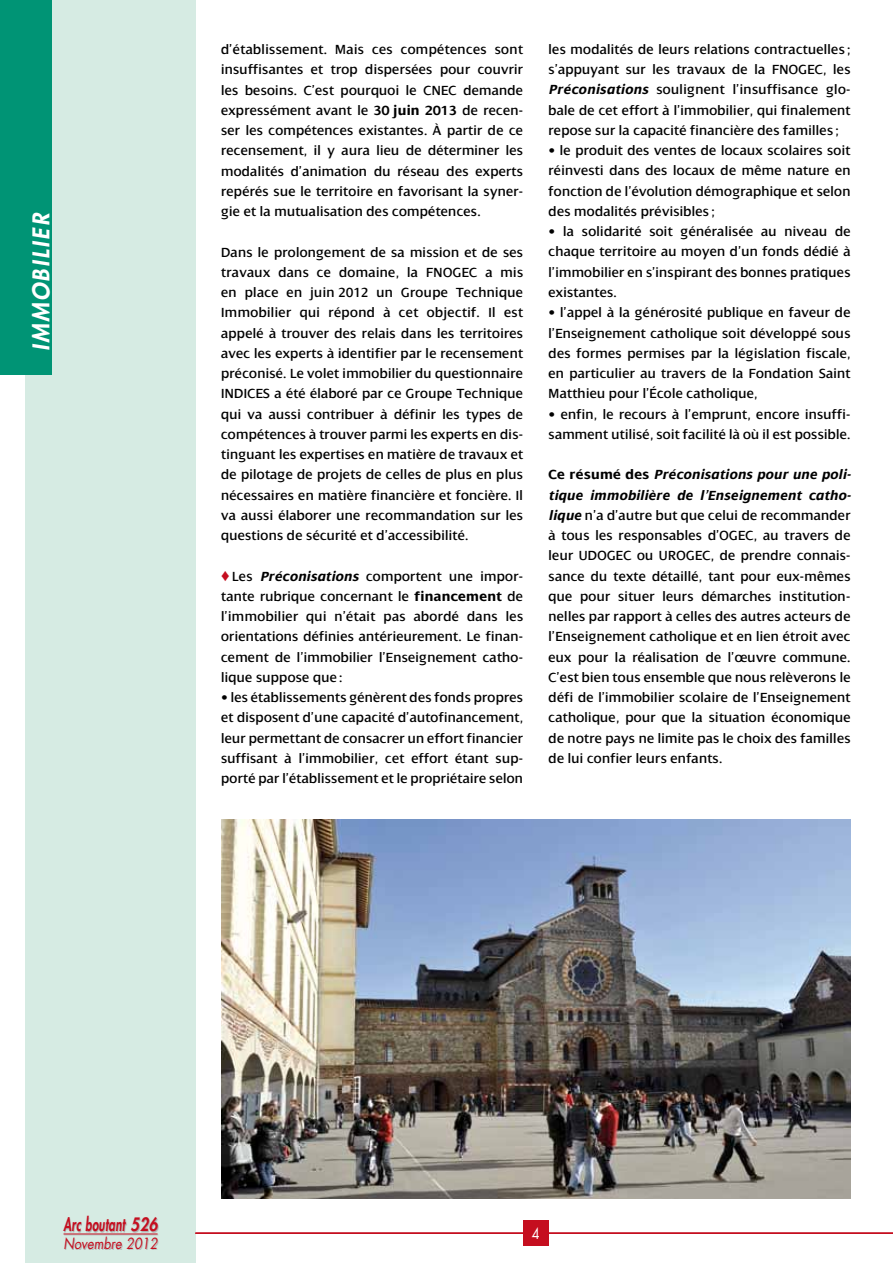
<style>
.page{position:relative;width:893px;height:1263px;background:#fff}
.page>*{position:absolute;margin:0;border:0;box-sizing:border-box;transform-origin:0 0}
.t1{font:italic 800 22.5px "Futura CE";color:#fff}
.t2{font:italic 800 18px "Futura CE";letter-spacing:.02em;color:#c50e1f;scale:.65 1}
.t3{font:italic 15px "Futura CE";color:#c50e1f;scale:.85 1}
.t4{font:15px "Futura";color:#fff;scale:.85 1}
.t5{font:14.25px/20.2px "Dialog";letter-spacing:.02em;color:#000;text-align:justify}
.s1{font-weight:700}
.s2{color:#c50e1f}
.s3{font-weight:700;font-style:italic}
</style>
<div class="page">
<div style="left:26px;top:0;width:170px;height:1263px;background:#d6ebe3"></div>
<svg style="left:64px;top:1217px;width:95px;height:33px"></svg>
<hr style="left:64px;top:1233px;width:94px;height:1px;background:#c50e1f">
<hr style="left:195px;top:1232px;width:698px;height:2px;background:#c50e1f">
<div style="left:0;top:0;width:51px;height:374px;background:#009475"></div>
<img style="left:221px;top:820px;width:629px;height:378px">
<div style="left:523px;top:1220px;width:26px;height:26px;background:#c50e1f"></div>
<h1 class="t1" style="left:25px;top:351px;width:140px;rotate:-90deg">immobilier</h1>
<p class="t5" style="left:221px;top:39px;width:303px">d’établissement. Mais ces compétences sont insuffisantes et trop dispersées pour couvrir les besoins. C’est pourquoi le CNEC demande expressément avant le <span class="s1">30 juin 2013</span> de recen&shy;ser les compétences existantes. À partir de ce recensement, il y aura lieu de déterminer les modalités d’animation du réseau des experts repérés sue le territoire en favorisant la syner&shy;gie et la mutualisation des compétences.</p>
<p class="t5" style="left:221px;top:242px;width:304px">Dans le prolongement de sa mission et de ses travaux dans ce domaine, la FNOGEC a mis en place en juin 2012 un Groupe Technique Immobilier qui répond à cet objectif. Il est appelé à trouver des relais dans les territoires avec les experts à identifier par le recensement préconisé. Le volet immobilier du questionnaire INDICES a été élaboré par ce Groupe Technique qui va aussi contribuer à définir les types de compétences à trouver parmi les experts en dis&shy;tinguant les expertises en matière de travaux et de pilotage de projets de celles de plus en plus nécessaires en matière financière et foncière. Il va aussi élaborer une recommandation sur les questions de sécurité et d’accessibilité.</p>
<p class="t5" style="left:221px;top:566px;width:304px"><span class="s2">♦</span> Les <span class="s3">Préconisations</span> comportent une impor&shy;tante rubrique concernant le <span class="s1">financement</span> de l’immobilier qui n’était pas abordé dans les orientations définies antérieurement. Le finan&shy;cement de l’immobilier l’Enseignement catho&shy;lique suppose que :</p>
<p class="t5" style="left:221px;top:687px;width:303px">• les établissements génèrent des fonds propres et disposent d’une capacité d’autofinancement, leur permettant de consacrer un effort financier suffisant à l’immobilier, cet effort étant sup&shy;porté par l’établissement et le propriétaire selon</p>
<p class="t5" style="left:549px;top:39px;width:303px">les modalités de leurs relations contractuelles ; s’appuyant sur les travaux de la FNOGEC, les <span class="s3">Préconisations</span> soulignent l’insuffisance glo&shy;bale de cet effort à l’immobilier, qui finalement repose sur la capacité financière des familles ;</p>
<p class="t5" style="left:549px;top:141px;width:303px">• le produit des ventes de locaux scolaires soit réinvesti dans des locaux de même nature en fonction de l’évolution démographique et selon des modalités prévisibles ;</p>
<p class="t5" style="left:549px;top:222px;width:303px">• la solidarité soit généralisée au niveau de chaque territoire au moyen d’un fonds dédié à l’immobilier en s’inspirant des bonnes pratiques existantes.</p>
<p class="t5" style="left:549px;top:303px;width:303px">• l’appel à la générosité publique en faveur de l’Enseignement catholique soit développé sous des formes permises par la législation fiscale, en particulier au travers de la Fondation Saint Matthieu pour l’École catholique,</p>
<p class="t5" style="left:549px;top:404px;width:303px">• enfin, le recours à l’emprunt, encore insuffi&shy;samment utilisé, soit facilité là où il est possible.</p>
<p class="t5" style="left:549px;top:465px;width:304px"><span class="s1">Ce résumé des</span> <span class="s3">Préconisations pour une poli&shy;tique immobilière de l’Enseignement catho&shy;lique</span> n’a d’autre but que celui de recommander à tous les responsables d’OGEC, au travers de leur UDOGEC ou UROGEC, de prendre connais&shy;sance du texte détaillé, tant pour eux-mêmes que pour situer leurs démarches institution&shy;nelles par rapport à celles des autres acteurs de l’Enseignement catholique et en lien étroit avec eux pour la réalisation de l’œuvre commune.<br>C’est bien tous ensemble que nous relèverons le défi de l’immobilier scolaire de l’Enseignement catholique, pour que la situation économique de notre pays ne limite pas le choix des familles de lui confier leurs enfants.</p>
<p class="t2" style="left:63px;top:1212px;width:147px">Arc boutant 526</p>
<p class="t3" style="left:64px;top:1234px;width:112px">Novembre 2012</p>
<p class="t4" style="left:532px;top:1224px;width:11px">4</p>
</div>
